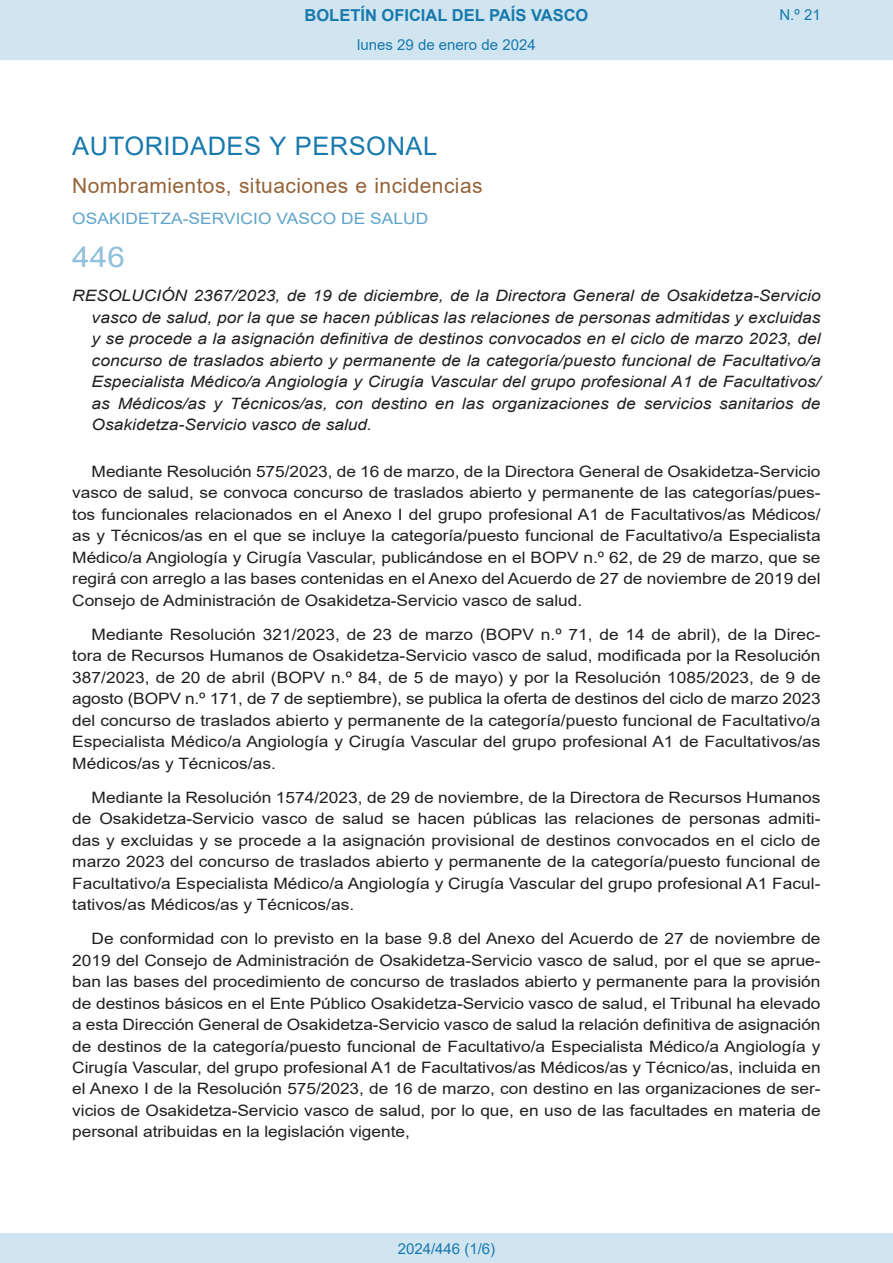
<style>
.page{position:relative;width:893px;height:1263px;background:#fff}
.page>*{position:absolute;margin:0;border:0;box-sizing:border-box;transform-origin:0 0}
.BOPVOrden{font:28.5px "Arial";color:#90c0db;scale:1.11 1}
.BOPVSeccion{font:25.5px "Arial";letter-spacing:.02em;color:#1879ad}
.BOPVSubseccion{font:21px "Arial";letter-spacing:.02em;color:#956338}
.t1{font:700 16.5px "Arial";color:#1879ad}
.BOPVDetalle{font:15.6px/21.5px "Arial";color:#231f20;text-align:justify;scale:1.11 1}
.BOPVTitulo{font:italic 15.6px/21.5px "Arial";color:#231f20;text-align:justify;scale:1.11 1}
.BOPVOrganismo{font:15.6px "Arial";letter-spacing:.005em;color:#5ea4ca;scale:1.11 1}
.Paginacion_Centro{font:15px "Arial";color:#1879ad}
</style>
<div class="page">
<div style="left:0;top:0;width:893px;height:60px;background:#d0e5f0"></div>
<div style="left:0;top:1233px;width:893px;height:30px;background:#d0e5f0"></div>
<p class="t1" style="left:305px;top:3px;width:285px">BOLETÍN OFICIAL DEL PAÍS VASCO</p>
<p class="Paginacion_Centro" style="left:357px;top:35px;width:180px">lunes 29 de enero de 2024</p>
<p class="Paginacion_Centro" style="left:779px;top:5px;width:43px">N.º 21</p>
<p class="BOPVSeccion" style="left:72px;top:128px;width:366px">AUTORIDADES Y PERSONAL</p>
<p class="BOPVSubseccion" style="left:72px;top:171px;width:412px">Nombramientos, situaciones e incidencias</p>
<p class="BOPVOrganismo" style="left:72px;top:207px;width:322px">OSAKIDETZA-SERVICIO VASCO DE SALUD</p>
<p class="BOPVOrden" style="left:72px;top:237px;width:49px">446</p>
<p class="BOPVTitulo" style="left:92px;top:285px;width:658px;text-indent:-19px">RESOLUCIÓN 2367/2023, de 19 de diciembre, de la Directora General de Osakidetza-Servicio vasco de salud, por la que se hacen públicas las relaciones de personas admitidas y excluidas y se procede a la asignación definitiva de destinos convocados en el ciclo de marzo 2023, del concurso de traslados abierto y permanente de la categoría/puesto funcional de Facultativo/a Especialista Médico/a Angiología y Cirugía Vascular del grupo profesional A1 de Facultativos/ as Médicos/as y Técnicos/as, con destino en las organizaciones de servicios sanitarios de Osakidetza-Servicio vasco de salud.</p>
<p class="BOPVDetalle" style="left:72px;top:461px;width:676px;text-indent:19px">Mediante Resolución 575/2023, de 16 de marzo, de la Directora General de Osakidetza-Servicio vasco de salud, se convoca concurso de traslados abierto y permanente de las categorías/pues&shy;tos funcionales relacionados en el Anexo I del grupo profesional A1 de Facultativos/as Médicos/ as y Técnicos/as en el que se incluye la categoría/puesto funcional de Facultativo/a Especialista Médico/a Angiología y Cirugía Vascular, publicándose en el BOPV n.º 62, de 29 de marzo, que se regirá con arreglo a las bases contenidas en el Anexo del Acuerdo de 27 de noviembre de 2019 del Consejo de Administración de Osakidetza-Servicio vasco de salud.</p>
<p class="BOPVDetalle" style="left:72px;top:623px;width:676px;text-indent:19px">Mediante Resolución 321/2023, de 23 de marzo (BOPV n.º 71, de 14 de abril), de la Direc&shy;tora de Recursos Humanos de Osakidetza-Servicio vasco de salud, modificada por la Resolución 387/2023, de 20 de abril (BOPV n.º 84, de 5 de mayo) y por la Resolución 1085/2023, de 9 de agosto (BOPV n.º 171, de 7 de septiembre), se publica la oferta de destinos del ciclo de marzo 2023 del concurso de traslados abierto y permanente de la categoría/puesto funcional de Facultativo/a Especialista Médico/a Angiología y Cirugía Vascular del grupo profesional A1 de Facultativos/as Médicos/as y Técnicos/as.</p>
<p class="BOPVDetalle" style="left:72px;top:786px;width:676px;text-indent:19px">Mediante la Resolución 1574/2023, de 29 de noviembre, de la Directora de Recursos Humanos de Osakidetza-Servicio vasco de salud se hacen públicas las relaciones de personas admiti&shy;das y excluidas y se procede a la asignación provisional de destinos convocados en el ciclo de marzo 2023 del concurso de traslados abierto y permanente de la categoría/puesto funcional de Facultativo/a Especialista Médico/a Angiología y Cirugía Vascular del grupo profesional A1 Facul&shy;tativos/as Médicos/as y Técnicos/as.</p>
<p class="BOPVDetalle" style="left:72px;top:928px;width:676px;text-indent:19px">De conformidad con lo previsto en la base 9.8 del Anexo del Acuerdo de 27 de noviembre de 2019 del Consejo de Administración de Osakidetza-Servicio vasco de salud, por el que se aprue&shy;ban las bases del procedimiento de concurso de traslados abierto y permanente para la provisión de destinos básicos en el Ente Público Osakidetza-Servicio vasco de salud, el Tribunal ha elevado a esta Dirección General de Osakidetza-Servicio vasco de salud la relación definitiva de asignación de destinos de la categoría/puesto funcional de Facultativo/a Especialista Médico/a Angiología y Cirugía Vascular, del grupo profesional A1 de Facultativos/as Médicos/as y Técnico/as, incluida en el Anexo I de la Resolución 575/2023, de 16 de marzo, con destino en las organizaciones de ser&shy;vicios de Osakidetza-Servicio vasco de salud, por lo que, en uso de las facultades en materia de personal atribuidas en la legislación vigente,</p>
<p class="Paginacion_Centro" style="left:398px;top:1238px;width:99px">2024/446 (1/6)</p>
</div>
